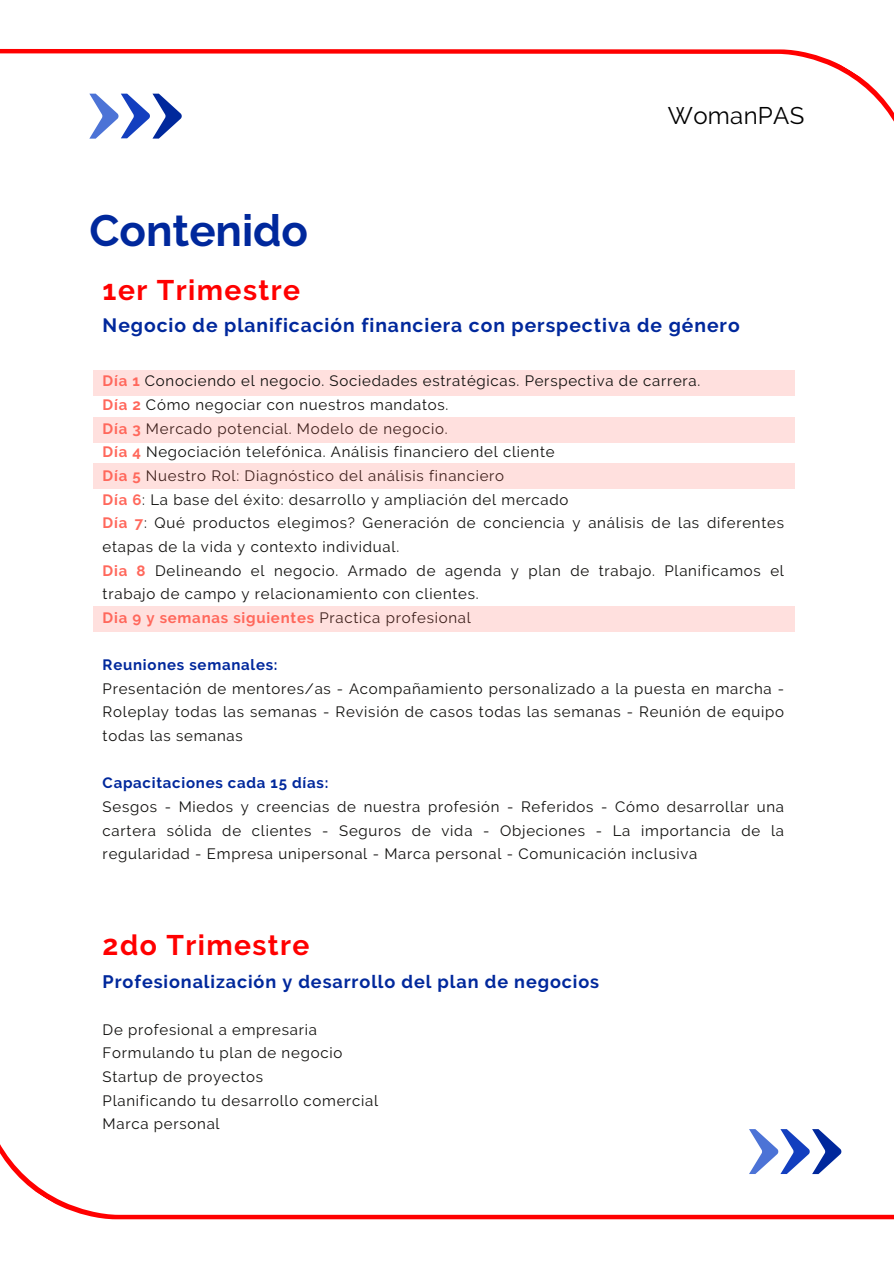
<style>
.page{position:relative;width:894px;height:1264px;background:#fff}
.page>*{position:absolute;margin:0;border:0;box-sizing:border-box;transform-origin:0 0}
.t1{font:700 43.8px "Raleway";color:#00289c}
.t2{font:700 28.2px "Raleway";letter-spacing:.05em;color:#f00}
.t3{font:24px "Raleway";letter-spacing:.01em;color:#000}
.t4{font:700 19.2px "Raleway";letter-spacing:.05em;color:#00289c}
.t5{font:700 18px "Raleway";letter-spacing:.05em;color:#00289c}
.t6{font:15px/23.7px "Raleway";letter-spacing:.05em;color:#100f0d}
.t7{font:700 15px "Raleway";letter-spacing:.05em;color:#00289c}
.t8{font:700 15px "Raleway";letter-spacing:.05em;color:#ff685c}
.s1{font-weight:700;color:#ff685c}
.s2{font-weight:400;color:#100f0d}
</style>
<div class="page">
<svg style="left:0;top:48px;width:893px;height:441px"></svg>
<div style="left:93px;top:370px;width:701px;height:25px;background:#ffe0de"></div>
<div style="left:93px;top:417px;width:701px;height:25px;background:#ffe0de"></div>
<div style="left:93px;top:463px;width:701px;height:25px;background:#ffe0de"></div>
<div style="left:93px;top:606px;width:701px;height:25px;background:#ffe0de"></div>
<svg style="left:0;top:1144px;width:893px;height:76px"></svg>
<svg style="left:748px;top:1129px;width:93px;height:44px"></svg>
<svg style="left:89px;top:94px;width:92px;height:45px"></svg>
<p class="t1" style="left:89px;top:205px;width:220px">Contenido</p>
<p class="t3" style="left:667px;top:101px;width:138px">WomanPAS</p>
<p class="t2" style="left:103px;top:273px;width:199px">1er Trimestre</p>
<p class="t4" style="left:103px;top:314px;width:638px">Negocio de planificación financiera con perspectiva de género</p>
<p class="t6" style="left:103px;top:369px;width:599px"><span class="s1">Día 1</span> Conociendo el negocio. Sociedades estratégicas. Perspectiva de carrera.</p>
<h2 class="t6" style="left:103px;top:393px;width:347px"><span class="s1">Día 2</span> Cómo negociar con nuestros mandatos.</h2>
<h1 class="t6" style="left:103px;top:416px;width:346px"><span class="s1">Día 3</span> Mercado potencial. Modelo de negocio.</h1>
<h3 class="t6" style="left:103px;top:440px;width:453px"><span class="s1">Día 4</span> Negociación telefónica. Análisis financiero del cliente</h3>
<p class="t6" style="left:103px;top:464px;width:403px"><span class="s1">Día 5</span> Nuestro Rol: Diagnóstico del análisis financiero</p>
<p class="t6" style="left:103px;top:487px;width:467px"><span class="s1">Día 6</span>: La base del éxito: desarrollo y ampliación del mercado</p>
<p class="t6" style="left:103px;top:511px;width:682px"><span class="s1">Día 7</span>: Qué productos elegimos? Generación de conciencia y análisis de las diferentes etapas de la vida y contexto individual.</p>
<p class="t6" style="left:103px;top:558px;width:682px"><span class="s1">Dia 8</span> Delineando el negocio. Armado de agenda y plan de trabajo. Planificamos el trabajo de campo y relacionamiento con clientes.</p>
<p class="t8" style="left:103px;top:608px;width:369px">Dia 9 y semanas siguientes <span class="s2">Practica profesional</span></p>
<p class="t7" style="left:103px;top:656px;width:176px">Reuniones semanales:</p>
<p class="t6" style="left:103px;top:676px;width:682px;text-align:justify">Presentación de mentores/as - Acompañamiento personalizado a la puesta en marcha - Roleplay todas las semanas - Revisión de casos todas las semanas - Reunión de equipo todas las semanas</p>
<p class="t7" style="left:103px;top:774px;width:227px">Capacitaciones cada 15 días:</p>
<p class="t6" style="left:103px;top:794px;width:682px;text-align:justify">Sesgos - Miedos y creencias de nuestra profesión - Referidos - Cómo desarrollar una cartera sólida de clientes - Seguros de vida - Objeciones - La importancia de la regularidad - Empresa unipersonal - Marca personal - Comunicación inclusiva</p>
<p class="t2" style="left:103px;top:928px;width:208px">2do Trimestre</p>
<p class="t5" style="left:103px;top:970px;width:498px">Profesionalización y desarrollo del plan de negocios</p>
<p class="t6" style="left:103px;top:1017px;width:216px">De profesional a empresaria</p>
<p class="t6" style="left:103px;top:1041px;width:241px">Formulando tu plan de negocio</p>
<p class="t6" style="left:103px;top:1064px;width:162px">Startup de proyectos</p>
<h3 class="t6" style="left:103px;top:1088px;width:277px">Planificando tu desarrollo comercial</h3>
<p class="t6" style="left:103px;top:1112px;width:118px">Marca personal</p>
</div>
